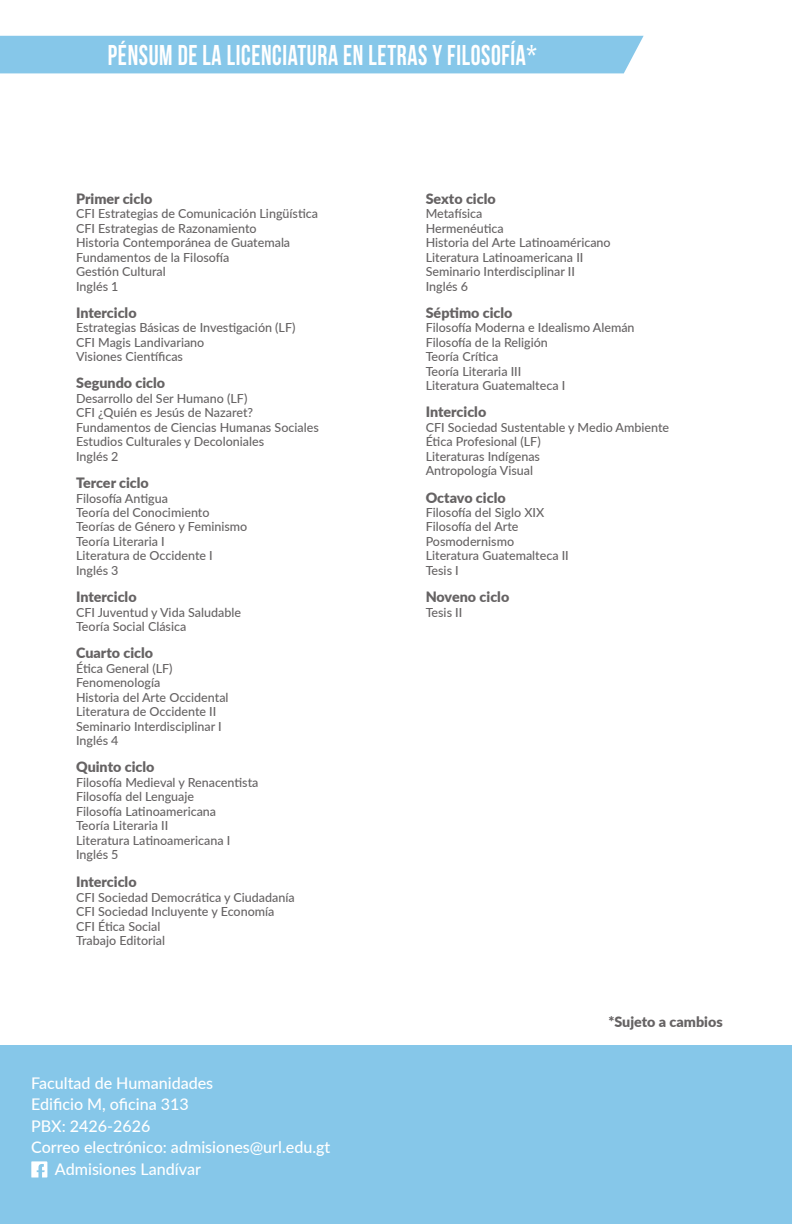
<style>
.page{position:relative;width:792px;height:1224px;background:#fff}
.page>*{position:absolute;margin:0;border:0;box-sizing:border-box;transform-origin:0 0}
.t1{font:700 28.6px "Bebas Neue";letter-spacing:.025em;color:#fff;scale:.87 1}
.t2{font:500 16px "Lato";color:#fff}
.t3{font:900 14.4px "Lato";color:rgb(35 31 32/.7)}
.t4{font:500 12.6px/14.4px "Lato";color:rgb(35 31 32/.7)}
</style>
<div class="page">
<div style="left:0;top:1046px;width:792px;height:178px;background:#86c7e9"></div>
<div style="left:0;top:36px;width:644px;height:37px;background:#86c7e9"></div>
<svg style="left:31px;top:1161px;width:16px;height:17px"></svg>
<h1 class="t1" style="left:108px;top:40px;width:494px">PÉNSUM DE LA LICENCIATURA EN LETRAS Y FILOSOFÍA*</h1>
<p class="t3" style="left:76px;top:188px;width:78px">Primer ciclo</p>
<p class="t4" style="left:76px;top:206px;width:243px">CFI Estrategias de Comunicación Lingüística<br>CFI Estrategias de Razonamiento<br>Historia Contemporánea de Guatemala<br>Fundamentos de la Filosofía<br>Gestión Cultural<br>Inglés 1</p>
<p class="t3" style="left:76px;top:302px;width:62px">Interciclo</p>
<p class="t4" style="left:76px;top:320px;width:221px">Estrategias Básicas de Investigación (LF)<br>CFI Magis Landivariano<br>Visiones Científicas</p>
<p class="t3" style="left:76px;top:372px;width:91px">Segundo ciclo</p>
<p class="t4" style="left:76px;top:391px;width:244px">Desarrollo del Ser Humano (LF)<br>CFI ¿Quién es Jesús de Nazaret?<br>Fundamentos de Ciencias Humanas Sociales<br>Estudios Culturales y Decoloniales<br>Inglés 2</p>
<p class="t3" style="left:76px;top:472px;width:74px">Tercer ciclo</p>
<p class="t4" style="left:76px;top:490px;width:173px">Filosofía Antigua<br>Teoría del Conocimiento<br>Teorías de Género y Feminismo<br>Teoría Literaria I<br>Literatura de Occidente I<br>Inglés 3</p>
<p class="t3" style="left:76px;top:586px;width:62px">Interciclo</p>
<p class="t4" style="left:76px;top:604px;width:166px">CFI Juventud y Vida Saludable<br>Teoría Social Clásica</p>
<p class="t3" style="left:76px;top:642px;width:79px">Cuarto ciclo</p>
<p class="t4" style="left:76px;top:660px;width:154px">Ética General (LF)<br>Fenomenología<br>Historia del Arte Occidental<br>Literatura de Occidente II<br>Seminario Interdisciplinar I<br>Inglés 4</p>
<p class="t3" style="left:76px;top:756px;width:80px">Quinto ciclo</p>
<p class="t4" style="left:76px;top:775px;width:184px">Filosofía Medieval y Renacentista<br>Filosofía del Lenguaje<br>Filosofía Latinoamericana<br>Teoría Literaria II<br>Literatura Latinoamericana I<br>Inglés 5</p>
<p class="t3" style="left:76px;top:871px;width:62px">Interciclo</p>
<p class="t4" style="left:76px;top:889px;width:220px">CFI Sociedad Democrática y Ciudadanía<br>CFI Sociedad Incluyente y Economía<br>CFI Ética Social<br>Trabajo Editorial</p>
<p class="t2" style="left:31px;top:1071px;width:184px">Facultad de Humanidades</p>
<p class="t2" style="left:31px;top:1093px;width:159px">Edificio M, oficina 313</p>
<p class="t2" style="left:31px;top:1114px;width:121px">PBX: 2426-2626</p>
<p class="t2" style="left:31px;top:1136px;width:301px">Correo electrónico: admisiones@url.edu.gt</p>
<p class="t2" style="left:55px;top:1157px;width:147px">Admisiones Landívar</p>
<p class="t3" style="left:426px;top:188px;width:72px">Sexto ciclo</p>
<p class="t4" style="left:426px;top:206px;width:187px">Metafísica<br>Hermenéutica<br>Historia del Arte Latinoaméricano<br>Literatura Latinoamericana II<br>Seminario Interdisciplinar II<br>Inglés 6</p>
<p class="t3" style="left:426px;top:302px;width:88px">Séptimo ciclo</p>
<p class="t4" style="left:426px;top:320px;width:210px">Filosofía Moderna e Idealismo Alemán<br>Filosofía de la Religión<br>Teoría Crítica<br>Teoría Literaria III<br>Literatura Guatemalteca I</p>
<p class="t3" style="left:426px;top:401px;width:62px">Interciclo</p>
<p class="t4" style="left:426px;top:420px;width:245px">CFI Sociedad Sustentable y Medio Ambiente<br>Ética Profesional (LF)<br>Literaturas Indígenas<br>Antropología Visual</p>
<p class="t3" style="left:426px;top:486px;width:82px">Octavo ciclo</p>
<p class="t4" style="left:426px;top:505px;width:145px">Filosofía del Siglo XIX<br>Filosofía del Arte<br>Posmodernismo<br>Literatura Guatemalteca II<br>Tesis I</p>
<p class="t3" style="left:426px;top:586px;width:85px">Noveno ciclo</p>
<p class="t4" style="left:426px;top:604px;width:38px">Tesis II</p>
<p class="t3" style="left:608px;top:1011px;width:116px">*Sujeto a cambios</p>
</div>
